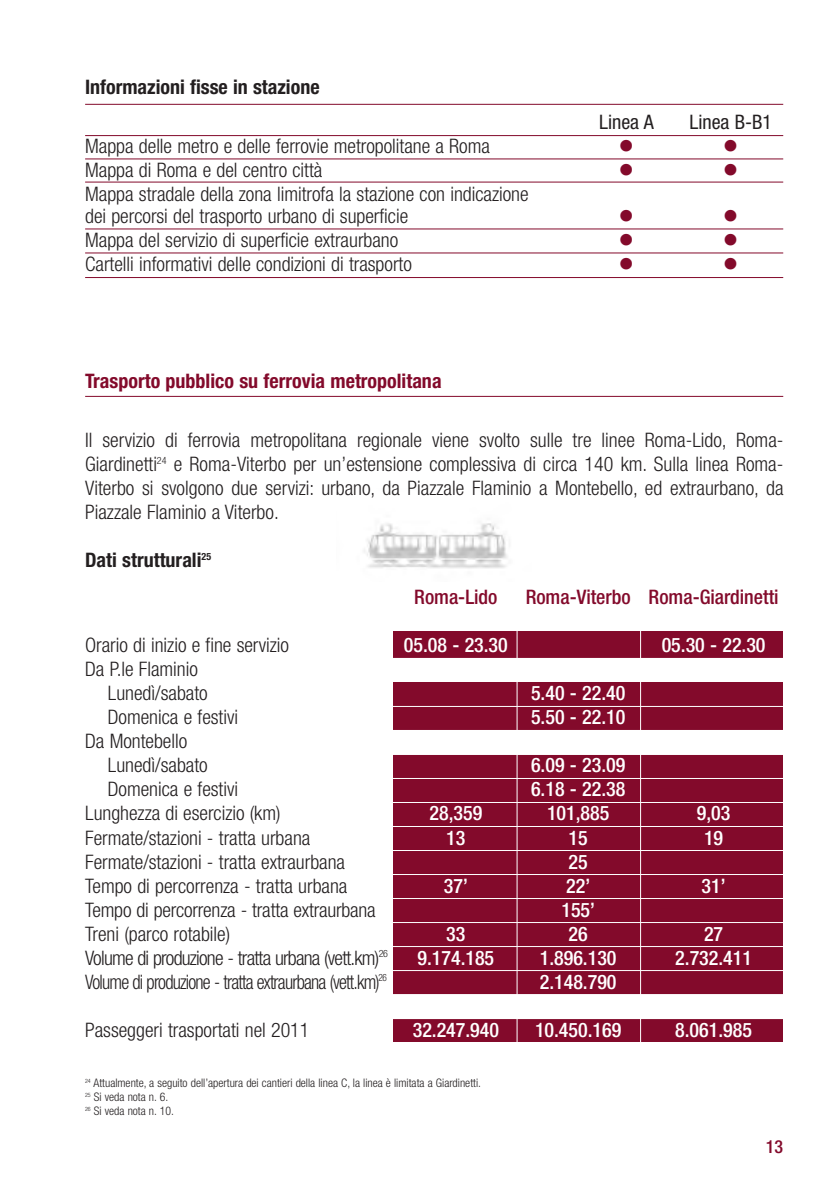
<style>
.page{position:relative;width:840px;height:1191px;background:#fff}
.page>*{position:absolute;margin:0;border:0;box-sizing:border-box;transform-origin:0 0}
.t1{font:300 condensed 20px/24px "Helvetica Neue";color:#231f20}
.t2{font:500 condensed 20px "Helvetica Neue";color:#fff}
.t3{font:300 condensed 20px "Helvetica Neue";letter-spacing:-.045em;color:#231f20;scale:.92 1}
.t4{font:700 condensed 20px "Helvetica Neue";color:#231f20}
.t5{font:300 condensed 20px "Helvetica Neue";letter-spacing:-.04em;color:#231f20}
.t6{font:700 condensed 20px "Helvetica Neue";color:#830a2b}
.t7{font:500 condensed 20px "Helvetica Neue";color:#830a2b}
.t8{font:condensed 20px "Helvetica Neue";color:#231f20}
.t9{font:20px "Wingdings";color:#830a2b}
.t10{font:500 condensed 18px "Helvetica Neue";color:#830a2b}
.t11{font:300 condensed 11.8px/14px "Helvetica Neue";color:#231f20}
</style>
<div class="page">
<img style="left:364px;top:523px;width:143px;height:46px">
<hr style="left:85px;top:104px;width:697px;height:1px;background:#830a2b">
<hr style="left:85px;top:135px;width:697px;height:1px;background:#830a2b">
<hr style="left:85px;top:159px;width:697px;height:1px;background:#830a2b">
<hr style="left:85px;top:182px;width:697px;height:1px;background:#830a2b">
<hr style="left:85px;top:229px;width:697px;height:1px;background:#830a2b">
<hr style="left:85px;top:253px;width:697px;height:1px;background:#830a2b">
<hr style="left:85px;top:277px;width:697px;height:1px;background:#830a2b">
<div style="left:393px;top:631px;width:389px;height:411px;background:#830a2b"></div>
<hr style="left:85px;top:396px;width:697px;height:1px;background:#830a2b">
<hr style="left:108px;top:706px;width:674px;height:1px;background:#fff">
<hr style="left:85px;top:754px;width:697px;height:1px;background:#fff">
<hr style="left:108px;top:778px;width:674px;height:1px;background:#fff">
<hr style="left:108px;top:802px;width:674px;height:1px;background:#fff">
<hr style="left:85px;top:826px;width:697px;height:1px;background:#fff">
<hr style="left:85px;top:850px;width:697px;height:1px;background:#fff">
<hr style="left:85px;top:874px;width:697px;height:1px;background:#fff">
<hr style="left:85px;top:898px;width:697px;height:1px;background:#fff">
<hr style="left:85px;top:922px;width:697px;height:1px;background:#fff">
<hr style="left:136px;top:946px;width:646px;height:1px;background:#fff">
<hr style="left:85px;top:970px;width:697px;height:1px;background:#fff">
<hr style="left:91px;top:1018px;width:691px;height:1px;background:#fff">
<hr style="left:516px;top:624px;width:1px;height:423px;background:#fff">
<hr style="left:639px;top:624px;width:1px;height:422px;background:#fff">
<div style="left:380px;top:658px;width:409px;height:24px;background:#fff"></div>
<div style="left:377px;top:730px;width:412px;height:24px;background:#fff"></div>
<div style="left:382px;top:994px;width:441px;height:24px;background:#fff"></div>
<p class="t4" style="left:85px;top:79px;width:236px">Informazioni fisse in stazione</p>
<p class="t8" style="left:599px;top:115px;width:56px">Linea A</p>
<p class="t8" style="left:689px;top:115px;width:84px">Linea B-B1</p>
<p class="t1" style="left:85px;top:136px;width:406px">Mappa delle metro e delle ferrovie metropolitane a Roma</p>
<p class="t9" style="left:618px;top:135px;width:16px">●</p>
<p class="t9" style="left:722px;top:135px;width:16px">●</p>
<p class="t1" style="left:85px;top:160px;width:238px">Mappa di Roma e del centro città</p>
<p class="t9" style="left:618px;top:159px;width:16px">●</p>
<p class="t9" style="left:722px;top:159px;width:16px">●</p>
<p class="t1" style="left:85px;top:185px;width:445px;line-height:22px">Mappa stradale della zona limitrofa la stazione con indicazione dei percorsi del trasporto urbano di superficie</p>
<p class="t9" style="left:618px;top:205px;width:16px">●</p>
<p class="t9" style="left:722px;top:205px;width:16px">●</p>
<p class="t1" style="left:85px;top:230px;width:314px">Mappa del servizio di superficie extraurbano</p>
<p class="t9" style="left:618px;top:229px;width:16px">●</p>
<p class="t9" style="left:722px;top:229px;width:16px">●</p>
<p class="t1" style="left:85px;top:254px;width:328px">Cartelli informativi delle condizioni di trasporto</p>
<p class="t9" style="left:618px;top:253px;width:16px">●</p>
<p class="t9" style="left:722px;top:253px;width:16px">●</p>
<p class="t6" style="left:85px;top:374px;width:358px">Trasporto pubblico su ferrovia metropolitana</p>
<p class="t1" style="left:85px;top:429px;width:699px;text-align:justify">Il servizio di ferrovia metropolitana regionale viene svolto sulle tre linee Roma-Lido, Roma-Giardinetti<sup>24</sup> e Roma-Viterbo per un’estensione complessiva di circa 140 km. Sulla linea Roma-Viterbo si svolgono due servizi: urbano, da Piazzale Flaminio a Montebello, ed extraurbano, da Piazzale Flaminio a Viterbo.</p>
<p class="t4" style="left:85px;top:553px;width:127px">Dati strutturali<sup>25</sup></p>
<p class="t7" style="left:414px;top:590px;width:85px">Roma-Lido</p>
<p class="t7" style="left:525px;top:590px;width:254px">Roma-Viterbo Roma-Giardinetti</p>
<p class="t1" style="left:85px;top:635px;width:205px">Orario di inizio e fine servizio</p>
<p class="t2" style="left:404px;top:638px;width:105px">05.08 - 23.30</p>
<p class="t2" style="left:661px;top:638px;width:105px">05.30 - 22.30</p>
<p class="t1" style="left:108px;top:659px;width:101px;text-indent:-23px">Da P.le Flaminio<br>Lunedì/sabato</p>
<p class="t2" style="left:530px;top:686px;width:96px">5.40 - 22.40</p>
<p class="t1" style="left:108px;top:707px;width:132px">Domenica e festivi</p>
<p class="t2" style="left:530px;top:710px;width:96px">5.50 - 22.10</p>
<p class="t1" style="left:108px;top:731px;width:101px;text-indent:-23px">Da Montebello<br>Lunedì/sabato</p>
<p class="t2" style="left:530px;top:758px;width:96px">6.09 - 23.09</p>
<p class="t1" style="left:108px;top:779px;width:132px">Domenica e festivi</p>
<p class="t2" style="left:530px;top:782px;width:96px">6.18 - 22.38</p>
<p class="t1" style="left:85px;top:803px;width:197px">Lunghezza di esercizio (km)</p>
<p class="t2" style="left:429px;top:806px;width:54px">28,359</p>
<p class="t2" style="left:546px;top:806px;width:64px">101,885</p>
<p class="t2" style="left:696px;top:806px;width:35px">9,03</p>
<p class="t1" style="left:85px;top:827px;width:226px">Fermate/stazioni - tratta urbana</p>
<p class="t2" style="left:446px;top:830px;width:21px">13</p>
<p class="t2" style="left:568px;top:830px;width:21px">15</p>
<p class="t2" style="left:703px;top:830px;width:21px">19</p>
<p class="t1" style="left:85px;top:851px;width:261px">Fermate/stazioni - tratta extraurbana</p>
<p class="t2" style="left:568px;top:854px;width:21px">25</p>
<p class="t1" style="left:85px;top:875px;width:264px">Tempo di percorrenza - tratta urbana</p>
<p class="t2" style="left:443px;top:878px;width:25px">37’</p>
<p class="t2" style="left:566px;top:878px;width:25px">22’</p>
<p class="t2" style="left:701px;top:878px;width:25px">31’</p>
<p class="t1" style="left:85px;top:899px;width:292px">Tempo di percorrenza - tratta extraurbana</p>
<p class="t2" style="left:561px;top:902px;width:35px">155’</p>
<p class="t1" style="left:85px;top:923px;width:146px">Treni (parco rotabile)</p>
<p class="t2" style="left:446px;top:926px;width:21px">33</p>
<p class="t2" style="left:568px;top:926px;width:21px">26</p>
<p class="t2" style="left:703px;top:926px;width:21px">27</p>
<p class="t5" style="left:85px;top:950px;width:304px">Volume di produzione - tratta urbana (vett.km)<sup>26</sup></p>
<p class="t2" style="left:417px;top:950px;width:78px">9.174.185</p>
<p class="t2" style="left:539px;top:950px;width:78px">1.896.130</p>
<p class="t2" style="left:675px;top:950px;width:78px">2.732.411</p>
<p class="t3" style="left:85px;top:974px;width:329px">Volume di produzione - tratta extraurbana (vett.km)<sup>26</sup></p>
<p class="t2" style="left:539px;top:974px;width:78px">2.148.790</p>
<p class="t1" style="left:85px;top:1019px;width:226px">Passeggeri trasportati nel 2011</p>
<p class="t2" style="left:412px;top:1022px;width:88px">32.247.940</p>
<p class="t2" style="left:534px;top:1022px;width:88px">10.450.169</p>
<p class="t2" style="left:675px;top:1022px;width:78px">8.061.985</p>
<p class="t11" style="left:85px;top:1077px;width:397px"><sup>24</sup> Attualmente, a seguito dell’apertura dei cantieri della linea C, la linea è limitata a Giardinetti.<br><sup>25</sup> Si veda nota n. 6.<br><sup>26</sup> Si veda nota n. 10.</p>
<p class="t10" style="left:765px;top:1140px;width:19px">13</p>
</div>
